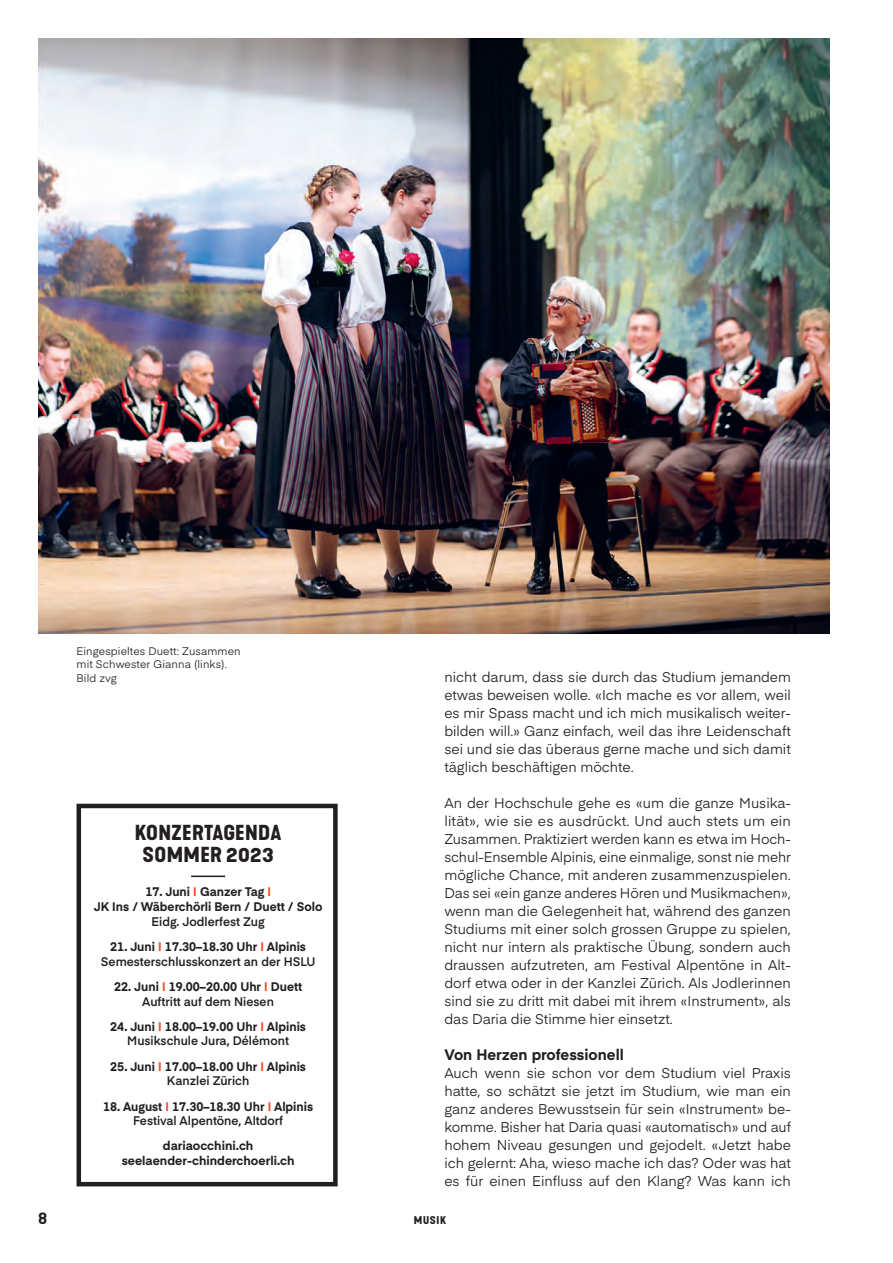
<style>
.page{position:relative;width:893px;height:1263px;background:#fff}
.page>*{position:absolute;margin:0;border:0;box-sizing:border-box;transform-origin:0 0}
.t1{font:700 expanded 20.25px/22.5px "Kapra Neue";letter-spacing:.02em;color:#231f20;text-align:center}
.t2{font:600 expanded 16.5px "Kapra Neue";color:#231f20}
.t3{font:700 15px "Eina 02";letter-spacing:.005em;color:#231f20}
.t4{font:13.95px/18px "Eina 02";color:#231f20;text-align:justify}
.t5{font:700 12.3px/14.7px "Eina 02";color:#231f20;text-align:center}
.t6{font:600 12.3px/14.7px "Eina 02";color:#231f20;text-align:center}
.t7{font:10.8px/13.5px "Eina 02";letter-spacing:.01em;color:#231f20}
.t8{font:700 expanded 10.5px "Kapra Neue";letter-spacing:.06em;color:#231f20}
.s1{color:#f04b22}
.s2{font-weight:700}
.s3{font-weight:700;color:#f04b22}
.s4{font-weight:600}
</style>
<div class="page">
<hr style="left:191px;top:875px;width:34px;height:2px;background:#231f20">
<div style="left:77px;top:804px;width:261px;height:382px;border:4px solid #231f20"></div>
<img style="left:38px;top:38px;width:791px;height:596px">
<p class="t7" style="left:77px;top:643px;width:166px">Eingespieltes Duett: Zusammen mit Schwester Gianna (links).<br>Bild zvg</p>
<h1 class="t1" style="left:135px;top:821px;width:148px">KONZERTAGENDA<br>SOMMER 2023</h1>
<p class="t5" style="left:94px;top:884px;width:230px">17. Juni <span class="s1">I</span> Ganzer Tag <span class="s1">I<br></span>JK Ins / Wäberchörli Bern / Duett / Solo</p>
<p class="t6" style="left:151px;top:913px;width:115px">Eidg. Jodlerfest Zug</p>
<p class="t6" style="left:101px;top:938px;width:216px"><span class="s2">21. Juni</span> <span class="s3">I</span> <span class="s2">17.30–18.30 Uhr</span> <span class="s3">I</span> <span class="s2">Alpinis<br></span>Semesterschlusskonzert an der HSLU</p>
<p class="t5" style="left:114px;top:978px;width:190px">22. Juni <span class="s1">I</span> 19.00–20.00 Uhr <span class="s1">I</span> Duett<br><span class="s4">Auftritt auf dem Niesen</span></p>
<p class="t5" style="left:110px;top:1018px;width:197px">24. Juni <span class="s1">I</span> 18.00–19.00 Uhr <span class="s1">I</span> Alpinis<br><span class="s4">Musikschule Jura, Délémont</span></p>
<p class="t5" style="left:110px;top:1058px;width:197px">25. Juni <span class="s1">I</span> 17.00–18.00 Uhr <span class="s1">I</span> Alpinis<br><span class="s4">Kanzlei Zürich</span></p>
<p class="t5" style="left:103px;top:1098px;width:212px">18. August <span class="s1">I</span> 17.30–18.30 Uhr <span class="s1">I</span> Alpinis<br><span class="s4">Festival Alpentöne, Altdorf</span></p>
<p class="t5" style="left:122px;top:1138px;width:174px">dariaocchini.ch seelaender-chinderchoerli.ch</p>
<p class="t4" style="left:444px;top:667px;width:348px">nicht darum, dass sie durch das Studium jemandem etwas beweisen wolle. «Ich mache es vor allem, weil es mir Spass macht und ich mich musikalisch weiter&shy;bilden will.» Ganz einfach, weil das ihre Leidenschaft sei und sie das überaus gerne mache und sich damit täglich beschäftigen möchte.</p>
<p class="t4" style="left:444px;top:793px;width:348px">An der Hochschule gehe es «um die ganze Musika&shy;lität», wie sie es ausdrückt. Und auch stets um ein Zusammen. Praktiziert werden kann es etwa im Hoch&shy;schul-Ensemble Alpinis, eine einmalige, sonst nie mehr mögliche Chance, mit anderen zusammenzuspielen.<br>Das sei «ein ganze anderes Hören und Musikmachen», wenn man die Gelegenheit hat, während des ganzen Studiums mit einer solch grossen Gruppe zu spielen, nicht nur intern als praktische Übung, sondern auch draussen aufzutreten, am Festival Alpentöne in Alt&shy;dorf etwa oder in der Kanzlei Zürich. Als Jodlerinnen sind sie zu dritt mit dabei mit ihrem «Instrument», als das Daria die Stimme hier einsetzt.</p>
<p class="t3" style="left:444px;top:1044px;width:181px">Von Herzen professionell</p>
<p class="t4" style="left:444px;top:1063px;width:348px">Auch wenn sie schon vor dem Studium viel Praxis hatte, so schätzt sie jetzt im Studium, wie man ein ganz anderes Bewusstsein für sein «Instrument» be&shy;komme. Bisher hat Daria quasi «automatisch» und auf hohem Niveau gesungen und gejodelt. «Jetzt habe ich gelernt: Aha, wieso mache ich das? Oder was hat es für einen Einfluss auf den Klang? Was kann ich</p>
<p class="t2" style="left:38px;top:1207px;width:11px">8</p>
<p class="t8" style="left:414px;top:1213px;width:34px">MUSIK</p>
</div>
